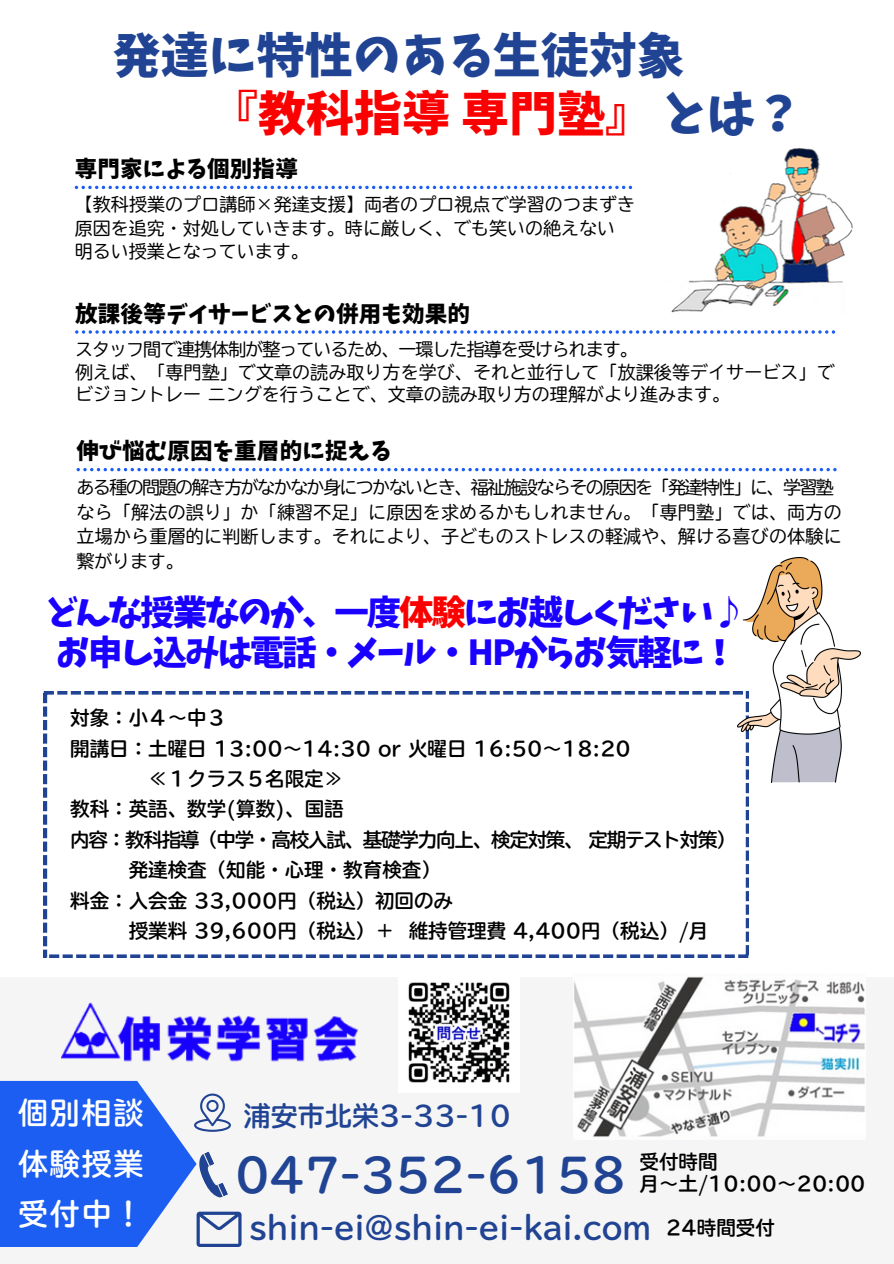
<style>
.page{position:relative;width:894px;height:1264px;background:#fff}
.page>*{position:absolute;margin:0;border:0;box-sizing:border-box;transform-origin:0 0}
.t1{font:48px/57.3px "Keifont";color:#204493}
.t2{font:45px "UD Ga R Go NP B";letter-spacing:-.01em;color:#204493}
.t3{font:34.5px/40.5px "Keifont";letter-spacing:-.06em;color:#1900ff}
.t4{font:30px "UD Ga R Go NP B";letter-spacing:-.01em;color:#204493}
.t5{font:30px/50.7px "UD Ga R Go NP B";letter-spacing:.065em;color:#fff;text-align:justify}
.t6{font:27px "UD Ga R Go NP B";color:#204493}
.t7{font:22.5px "Keifont";letter-spacing:.01em;color:#000}
.t8{font:19.5px/21.3px "UD Ga R Go NP B";color:#000}
.t9{font:19.5px "UD Ga R Go NP B";letter-spacing:-.06em;color:#000}
.t10{font:18px/24.8px "UD Ga R Go NP";color:#000}
.t11{font:18px "UD Ga R Go NP";letter-spacing:-.09em;color:#000}
.t12{font:18px "UD Ga R Go NP";letter-spacing:-.055em;color:#000}
.s1{color:#fa0000}
</style>
<div class="page">
<svg style="left:75px;top:186px;width:557px;height:3px"></svg>
<svg style="left:75px;top:330px;width:759px;height:4px"></svg>
<svg style="left:76px;top:468px;width:760px;height:3px"></svg>
<img style="left:671px;top:147px;width:182px;height:166px">
<svg style="left:44px;top:691px;width:704px;height:266px"></svg>
<div style="left:0;top:976px;width:893px;height:287px;background:#f5f5f5"></div>
<img style="left:574px;top:977px;width:291px;height:160px">
<img style="left:61px;top:1002px;width:297px;height:60px">
<svg style="left:0;top:1080px;width:241px;height:166px"></svg>
<img style="left:408px;top:982px;width:102px;height:101px">
<img style="left:737px;top:557px;width:122px;height:225px">
<p class="t1" style="left:210px;top:27px;width:593px;text-indent:-97px">発達に特性のある生徒対象<br><span class="s1">『教科指導専門塾』</span>とは？</p>
<p class="t7" style="left:75px;top:158px;width:224px">専門家による個別指導</p>
<h5 class="t10" style="left:75px;top:192px;width:562px;line-height:23.7px">【教科授業のプロ講師×発達支援】両者のプロ視点で学習のつまずき原因を追究・対処していきます。時に厳しく、でも笑いの絶えない</h5>
<p class="t10" style="left:75px;top:239px;width:235px">明るい授業となっています。</p>
<p class="t7" style="left:75px;top:302px;width:396px">放課後等デイサービスとの併用も効果的</p>
<p class="t12" style="left:75px;top:340px;width:564px">スタッフ間で連携体制が整っているため、一環した指導を受けられます。</p>
<p class="t10" style="left:75px;top:359px;width:760px">例えば、「専門塾」で文章の読み取り方を学び、それと並行して「放課後等デイサービス」で</p>
<p class="t10" style="left:75px;top:382px;width:656px">ビジョントレー ニングを行うことで、文章の読み取り方の理解がより進みます。</p>
<h5 class="t7" style="left:76px;top:440px;width:316px">伸び悩む原因を重層的に捉える</h5>
<p class="t11" style="left:76px;top:478px;width:758px">ある種の問題の解き方がなかなか身につかないとき、福祉施設ならその原因を「発達特性」に、学習塾</p>
<p class="t10" style="left:76px;top:499px;width:766px;text-align:justify">なら「解法の誤り」か「練習不足」に原因を求めるかもしれません。「専門塾」では、両方の立場から重層的に判断します。それにより、子どものストレスの軽減や、解ける喜びの体験に繋がります。</p>
<p class="t3" style="left:46px;top:592px;width:701px">どんな授業なのか、一度<span class="s1">体験</span>にお越しください♪お申し込みは電話・メール・HPからお気軽に！</p>
<h6 class="t8" style="left:70px;top:707px;width:157px">対象：小４～中３</h6>
<h6 class="t8" style="left:70px;top:737px;width:562px">開講日：土曜日 13:00～14:30 or 火曜日 16:50～18:20</h6>
<h6 class="t8" style="left:148px;top:768px;width:196px">≪１クラス５名限定≫</h6>
<h6 class="t8" style="left:70px;top:798px;width:275px">教科：英語、数学(算数)、国語</h6>
<h6 class="t9" style="left:70px;top:829px;width:667px">内容：教科指導（中学・高校入試、基礎学力向上、検定対策、定期テスト対策）</h6>
<h6 class="t8" style="left:129px;top:859px;width:313px">発達検査（知能・心理・教育検査）</h6>
<h6 class="t8" style="left:70px;top:889px;width:384px">料金：入会金 33,000円（税込）初回のみ</h6>
<h6 class="t8" style="left:129px;top:919px;width:581px">授業料 39,600円（税込）＋ 維持管理費 4,400円（税込）/月</h6>
<h2 class="t5" style="left:18px;top:1087px;width:127px">個別相談体験授業受付中！</h2>
<p class="t6" style="left:244px;top:1101px;width:268px">浦安市北栄3-33-10</p>
<p class="t8" style="left:639px;top:1151px;width:227px">受付時間<br>月～土/10:00〜20:00</p>
<p class="t4" style="left:249px;top:1212px;width:403px">shin-ei@shin-ei-kai.com</p>
<h3 class="t8" style="left:666px;top:1216px;width:110px">24時間受付</h3>
<h5 class="t2" style="left:234px;top:1152px;width:393px">047-352-6158</h5>
</div>
